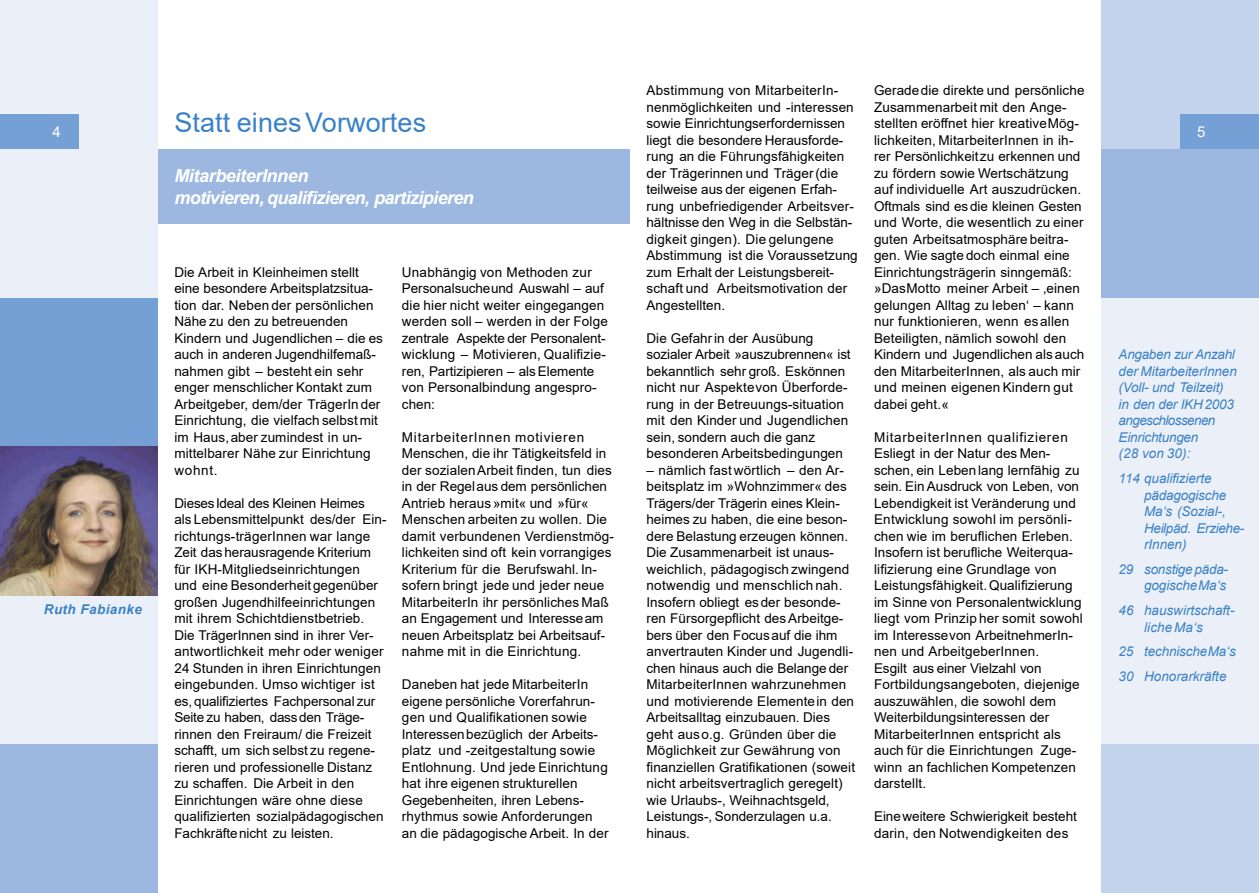
<style>
.page{position:relative;width:1259px;height:893px;background:#fff}
.page>*{position:absolute;margin:0;border:0;box-sizing:border-box;transform-origin:0 0}
.t1{font:27px "Arial";letter-spacing:.005em;color:#3a82c6}
.t2{font:italic 700 18px/21.6px "Arial";letter-spacing:-.035em;color:#fff}
.t3{font:15px "Arial";color:#fff}
.t4{font:13.5px/16.5px "Arial";letter-spacing:.005em;color:#000}
.t5{font:italic 13.5px/16.5px "Arial";letter-spacing:-.01em;color:#3a82c6}
.t6{font:italic 700 13.5px "Arial";letter-spacing:.03em;color:#3a82c6}
</style>
<div class="page">
<div style="left:0;top:0;width:157px;height:149px;background:#ebeff8"></div>
<div style="left:0;top:115px;width:79px;height:34px;background:#74a0d5"></div>
<div style="left:157px;top:149px;width:472px;height:74px;background:#9cb7e0"></div>
<div style="left:0;top:149px;width:157px;height:149px;background:#ebeff8"></div>
<div style="left:0;top:298px;width:157px;height:148px;background:#74a0d5"></div>
<div style="left:0;top:744px;width:157px;height:149px;background:#9cb7e0"></div>
<div style="left:0;top:595px;width:157px;height:149px;background:#ebeff8"></div>
<div style="left:1101px;top:0;width:158px;height:149px;background:#c4d3ec"></div>
<div style="left:1101px;top:744px;width:158px;height:149px;background:#c4d3ec"></div>
<div style="left:1180px;top:115px;width:79px;height:34px;background:#74a0d5"></div>
<img style="left:0;top:446px;width:157px;height:149px">
<div style="left:1101px;top:298px;width:158px;height:446px;background:#ebeff8"></div>
<div style="left:1101px;top:149px;width:158px;height:149px;background:#9cb7e0"></div>
<p class="t3" style="left:53px;top:126px;width:10px">4</p>
<p class="t6" style="left:44px;top:604px;width:100px">Ruth Fabianke</p>
<h1 class="t1" style="left:174px;top:112px;width:253px">Statt einesVorwortes</h1>
<h2 class="t2" style="left:174px;top:167px;width:301px">MitarbeiterInnen<br>motivieren, qualifizieren, partizipieren</h2>
<p class="t4" style="left:174px;top:265px;width:210px">Die Arbeit in Kleinheimen stellt eine besondere Arbeitsplatzsitua&shy;tion dar. Neben der persönlichen<br>Nähe zu den zu betreuenden<br>Kindern und Jugendlichen – die es auch in anderen Jugendhilfemaß&shy;nahmen gibt – besteht ein sehr enger menschlicher Kontakt zum<br>Arbeitgeber, dem/der TrägerIn der<br>Einrichtung, die vielfach selbst mit im Haus,aber zumindest in un&shy;mittelbarer Nähe zur Einrichtung wohnt.</p>
<p class="t4" style="left:174px;top:496px;width:214px">DiesesIdeal des Kleinen Heimes<br>als Lebensmittelpunkt des/der Ein&shy;richtungs-trägerInnen war lange Zeit dasherausragende Kriterium für IKH-Mitgliedseinrichtungen<br>und eine Besonderheitgegenüber großen Jugendhilfeeinrichtungen mit ihrem Schichtdienstbetrieb.<br>Die TrägerInnen sind in ihrer Ver&shy;antwortlichkeit mehr oder weniger 24 Stunden in ihren Einrichtungen eingebunden. Umso wichtiger ist es, qualifiziertes Fachpersonal zur Seite zu haben, dassden Träge&shy;rinnen den Freiraum/ die Freizeit schafft, um sich selbst zu regene&shy;rieren und professionelle Distanz zu schaffen. Die Arbeit in den Einrichtungen wäre ohne diese qualifizierten sozialpädagogischen Fachkräftenicht zu leisten.</p>
<p class="t4" style="left:402px;top:265px;width:207px">Unabhängig von Methoden zur<br>Personalsucheund Auswahl – auf die hier nicht weiter eingegangen werden soll – werden in der Folge zentrale Aspekte der Personalent&shy;wicklung – Motivieren, Qualifizie&shy;ren, Partizipieren – alsElemente von Personalbindung angespro&shy;chen:</p>
<p class="t4" style="left:402px;top:430px;width:213px">MitarbeiterInnen motivieren Menschen, die ihr Tätigkeitsfeld in der sozialenArbeit finden, tun dies in der Regelaus dem persönlichen Antrieb heraus»mit« und »für« Menschen arbeiten zu wollen. Die damit verbundenen Verdienstmög&shy;lichkeiten sind oft kein vorrangiges Kriterium für die Berufswahl. In&shy;sofern bringt jede und jeder neue MitarbeiterIn ihr persönliches Maß an Engagement und Interesseam neuen Arbeitsplatz bei Arbeitsauf&shy;nahme mit in die Einrichtung.</p>
<p class="t4" style="left:402px;top:677px;width:208px">Daneben hat jede MitarbeiterIn eigene persönliche Vorerfahrun&shy;gen und Qualifikationen sowie<br>Interessenbezüglich der Arbeits&shy;platz und -zeitgestaltung sowie<br>Entlohnung. Und jede Einrichtung hat ihre eigenen strukturellen<br>Gegebenheiten, ihren Lebens&shy;rhythmus sowie Anforderungen an die pädagogische Arbeit. In der</p>
<p class="t4" style="left:646px;top:84px;width:213px">Abstimmung von MitarbeiterIn&shy;nenmöglichkeiten und -interessen sowie Einrichtungserfordernissen liegt die besondere Herausforde&shy;rung an die Führungsfähigkeiten der Trägerinnen und Träger(die teilweise aus der eigenen Erfah&shy;rung unbefriedigender Arbeitsver&shy;hältnisse den Weg in die Selbstän&shy;digkeit gingen). Die gelungene<br>Abstimmung ist die Voraussetzung zum Erhalt der Leistungsbereit&shy;schaft und Arbeitsmotivation der<br>Angestellten.</p>
<p class="t4" style="left:646px;top:331px;width:206px">Die Gefahrin der Ausübung sozialer Arbeit »auszubrennen« ist bekanntlich sehr groß. Eskönnen nicht nur Aspektevon Überforde&shy;rung in der Betreuungs-situation mit den Kinder und Jugendlichen sein, sondern auch die ganz besonderen Arbeitsbedingungen</p>
<p class="t4" style="left:646px;top:463px;width:210px">– nämlich fast wörtlich – den Ar&shy;beitsplatz im »Wohnzimmer« des<br>Trägers/der Trägerin eines Klein&shy;heimes zu haben, die eine beson&shy;dere Belastung erzeugen können.<br>Die Zusammenarbeit ist unaus&shy;weichlich, pädagogisch zwingend notwendig und menschlich nah.<br>Insofern obliegt esder besonde&shy;ren Fürsorgepflicht desArbeitge&shy;bers über den Focusauf die ihm anvertrauten Kinder und Jugendli&shy;chen hinaus auch die Belange der<br>MitarbeiterInnen wahrzunehmen und motivierende Elementein den<br>Arbeitsalltag einzubauen. Dies geht auso.g. Gründen über die<br>Möglichkeit zur Gewährung von finanziellen Gratifikationen (soweit nicht arbeitsvertraglich geregelt) wie Urlaubs-, Weihnachtsgeld,<br>Leistungs-, Sonderzulagen u.a. hinaus.</p>
<p class="t4" style="left:874px;top:83px;width:212px">Geradedie direkte und persönliche<br>Zusammenarbeit mit den Ange&shy;stellten eröffnet hier kreativeMög&shy;lichkeiten, MitarbeiterInnen in ih&shy;rer Persönlichkeitzu erkennen und zu fördern sowie Wertschätzung auf individuelle Art auszudrücken.<br>Oftmals sind esdie kleinen Gesten und Worte, die wesentlich zu einer guten Arbeitsatmosphäre beitra&shy;gen. Wie sagte doch einmal eine<br>Einrichtungsträgerin sinngemäß: »DasMotto meiner Arbeit – ‚einen gelungen Alltag zu leben‘ – kann nur funktionieren, wenn esallen<br>Beteiligten, nämlich sowohl den<br>Kindern und Jugendlichen als auch den MitarbeiterInnen, als auch mir und meinen eigenen Kindern gut dabei geht.«</p>
<p class="t4" style="left:874px;top:430px;width:210px">MitarbeiterInnen qualifizieren<br>Esliegt in der Natur des Men&shy;schen, ein Leben lang lernfähig zu sein. Ein Ausdruck von Leben, von<br>Lebendigkeit ist Veränderung und<br>Entwicklung sowohl im persönli&shy;chen wie im beruflichen Erleben.<br>Insofern ist berufliche Weiterqua&shy;lifizierung eine Grundlage von<br>Leistungsfähigkeit.Qualifizierung im Sinne von Personalentwicklung liegt vom Prinzip her somit sowohl im Interessevon ArbeitnehmerIn&shy;nen und ArbeitgeberInnen.<br>Esgilt aus einer Vielzahl von<br>Fortbildungsangeboten, diejenige auszuwählen, die sowohl dem<br>Weiterbildungsinteressen der<br>MitarbeiterInnen entspricht als auch für die Einrichtungen Zuge&shy;winn an fachlichen Kompetenzen darstellt.</p>
<p class="t4" style="left:874px;top:809px;width:204px">Eineweitere Schwierigkeit besteht darin, den Notwendigkeiten des</p>
<p class="t3" style="left:1197px;top:126px;width:10px">5</p>
<p class="t5" style="left:1118px;top:347px;width:120px">Angaben zur Anzahl der MitarbeiterInnen (Voll- und Teilzeit) in den der IKH2003 angeschlossenen<br>Einrichtungen<br>(28 von 30):</p>
<p class="t5" style="left:1144px;top:471px;width:102px;text-indent:-26px">114 qualifizierte pädagogische<br>Ma‘s (Sozial-,<br>Heilpäd. Erziehe&shy;rInnen)</p>
<p class="t5" style="left:1118px;top:562px;width:111px;text-align:right">29 sonstigepäda&shy;gogischeMa‘s</p>
<p class="t5" style="left:1118px;top:603px;width:117px;text-align:center">46 hauswirtschaft&shy;licheMa‘s</p>
<p class="t5" style="left:1118px;top:640px;width:119px;line-height:24.8px">25 technischeMa‘s<br>30 Honorarkräfte</p>
</div>
